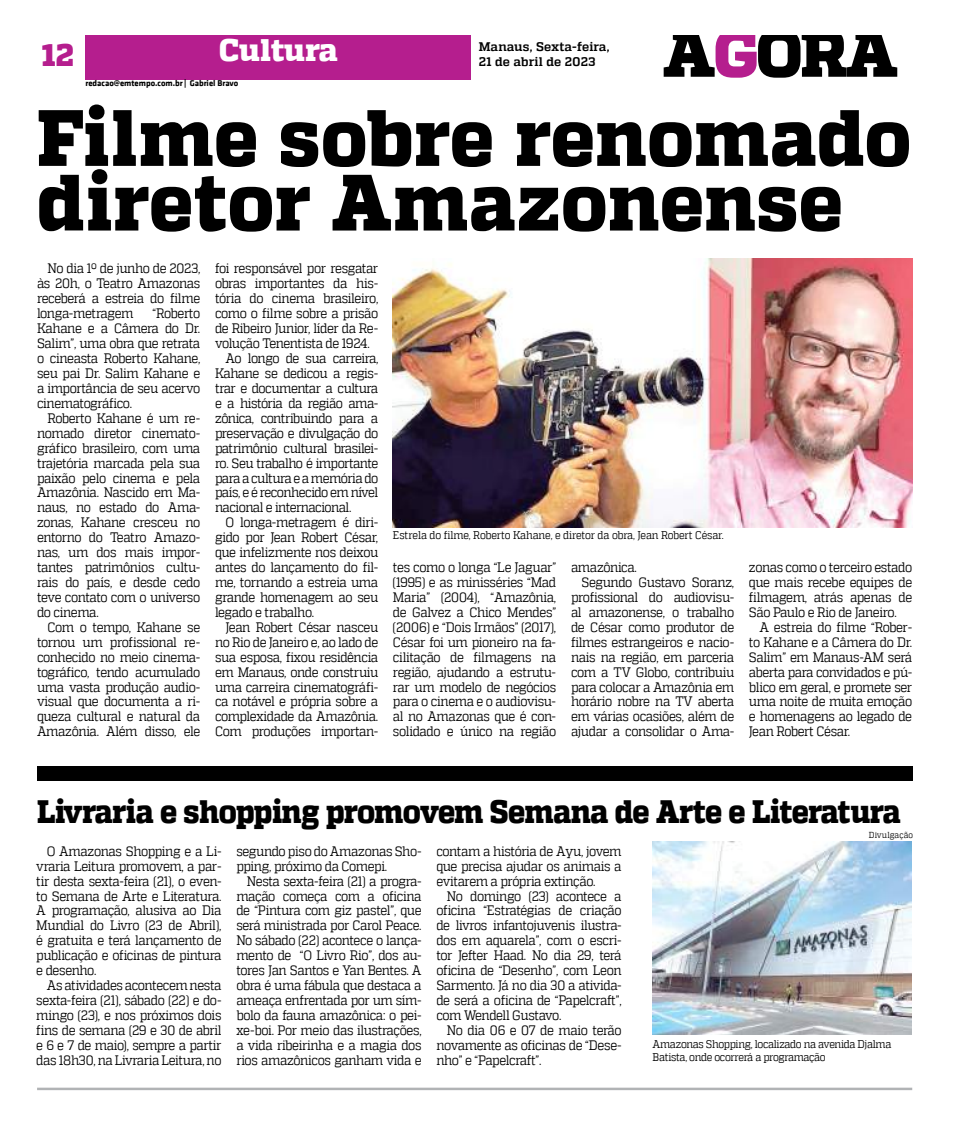
<style>
.page{position:relative;width:957px;height:1134px;background:#fff}
.page>*{position:absolute;margin:0;border:0;box-sizing:border-box;transform-origin:0 0}
.t1{font:800 79.62px/64.6px "MW Quadon";letter-spacing:.005em;color:#000;scale:.94 1}
.t2{font:800 32.38px "MW Quadon";letter-spacing:-.025em;color:#000;scale:.9 1}
.t3{font:800 31.12px "MW Quadon";color:#fff}
.t4{font:800 31.12px "MW Quadon";color:#b51e8e}
.t5{font:13.62px/14.9px "MW Quadon";letter-spacing:-.035em;color:#000;text-align:justify;scale:.89 1}
.t6{font:700 12.5px/14.9px "MW Quadon";letter-spacing:.015em;color:#000}
.t7{font:11.25px/12.5px "MW Quadon";letter-spacing:-.03em;color:#000;scale:.89 1}
.t8{font:700 8.75px "MW Klavika Bd";color:#000}
.t9{font:8.75px "MW Quadon";letter-spacing:.01em;color:#000;scale:.89 1}
</style>
<div class="page">
<div style="left:85px;top:35px;width:385px;height:45px;background:#b51e8e"></div>
<svg style="left:663px;top:35px;width:234px;height:43px"></svg>
<hr style="left:37px;top:1088px;width:875px;height:2px;background:#b1b3b5">
<div style="left:37px;top:766px;width:875px;height:15px;background:#000"></div>
<img style="left:652px;top:842px;width:259px;height:193px">
<img style="left:393px;top:259px;width:519px;height:268px">
<h3 class="t4" style="left:42px;top:36px;width:34px">12</h3>
<h3 class="t3" style="left:219px;top:31px;width:120px">Cultura</h3>
<p class="t6" style="left:479px;top:39px;width:132px">Manaus, Sexta-feira,<br>21 de abril de 2023</p>
<p class="t8" style="left:85px;top:77px;width:155px">redacao@emtempo.com.br | Gabriel Bravo</p>
<h1 class="t1" style="left:37px;top:107px;width:931px">Filme sobre renomado diretor Amazonense</h1>
<p class="t5" style="left:37px;top:261px;width:185px;text-indent:10px">No dia 1º de junho de 2023, às 20h, o Teatro Amazonas receberá a estreia do filme longa-metragem</p>
<p class="t5" style="left:37px;top:306px;width:185px;text-indent:116px">“Roberto Kahane e a Câmera do Dr.<br>Salim”, uma obra que retrata o cineasta Roberto Kahane, seu pai Dr. Salim Kahane e a importância de seu acervo cinematográfico.</p>
<p class="t5" style="left:37px;top:410px;width:185px;text-indent:10px">Roberto Kahane é um re&shy;nomado diretor cinemato&shy;gráfico brasileiro, com uma trajetória marcada pela sua paixão pelo cinema e pela Amazônia. Nascido em Ma&shy;naus, no estado do Ama&shy;zonas, Kahane cresceu no entorno do Teatro Amazo&shy;nas, um dos mais impor&shy;tantes patrimônios cultu&shy;rais do país, e desde cedo teve contato com o universo do cinema.</p>
<p class="t5" style="left:37px;top:619px;width:185px;text-indent:10px">Com o tempo, Kahane se tornou um profissional re&shy;conhecido no meio cinema&shy;tográfico, tendo acumulado uma vasta produção audio&shy;visual que documenta a ri&shy;queza cultural e natural da Amazônia. Além disso, ele</p>
<p class="t5" style="left:215px;top:261px;width:185px">foi responsável por resgatar</p>
<p class="t5" style="left:215px;top:276px;width:185px">obras importantes da his-</p>
<p class="t5" style="left:215px;top:291px;width:185px">tória do cinema brasileiro,</p>
<p class="t5" style="left:215px;top:306px;width:185px">como o filme sobre a prisão</p>
<p class="t5" style="left:215px;top:321px;width:185px">de Ribeiro Junior, líder da Re-</p>
<p class="t5" style="left:215px;top:336px;width:175px">volução Tenentista de 1924.</p>
<p class="t5" style="left:225px;top:351px;width:173px">Ao longo de sua carreira,</p>
<p class="t5" style="left:215px;top:366px;width:185px">Kahane se dedicou a regis-</p>
<p class="t5" style="left:215px;top:381px;width:185px">trar e documentar a cultura</p>
<p class="t5" style="left:215px;top:396px;width:185px">e a história da região ama-</p>
<p class="t5" style="left:215px;top:410px;width:185px">zônica, contribuindo para a</p>
<p class="t5" style="left:215px;top:425px;width:185px">preservação e divulgação do</p>
<p class="t5" style="left:215px;top:440px;width:185px">patrimônio cultural brasilei-</p>
<p class="t5" style="left:215px;top:455px;width:185px">ro. Seu trabalho é importante</p>
<p class="t5" style="left:215px;top:470px;width:185px">para a cultura e a memória do</p>
<p class="t5" style="left:215px;top:485px;width:185px">país, e é reconhecido em nível</p>
<p class="t5" style="left:215px;top:500px;width:155px">nacional e internacional.</p>
<p class="t5" style="left:225px;top:515px;width:173px">O longa-metragem é diri-</p>
<p class="t5" style="left:215px;top:530px;width:185px">gido por Jean Robert César,</p>
<p class="t5" style="left:215px;top:545px;width:185px">que infelizmente nos deixou</p>
<p class="t5" style="left:215px;top:560px;width:185px">antes do lançamento do fil-</p>
<p class="t5" style="left:215px;top:575px;width:185px">me, tornando a estreia uma</p>
<p class="t5" style="left:215px;top:590px;width:185px">grande homenagem ao seu</p>
<p class="t5" style="left:215px;top:605px;width:113px">legado e trabalho.</p>
<p class="t5" style="left:225px;top:619px;width:173px">Jean Robert César nasceu</p>
<p class="t5" style="left:215px;top:634px;width:185px">no Rio de Janeiro e, ao lado de</p>
<p class="t5" style="left:215px;top:649px;width:185px">sua esposa, fixou residência</p>
<p class="t5" style="left:215px;top:664px;width:185px">em Manaus, onde construiu</p>
<p class="t5" style="left:215px;top:679px;width:185px">uma carreira cinematográfi-</p>
<p class="t5" style="left:215px;top:694px;width:185px">ca notável e própria sobre a</p>
<p class="t5" style="left:215px;top:709px;width:185px">complexidade da Amazônia.</p>
<p class="t5" style="left:215px;top:724px;width:185px">Com produções importan-</p>
<p class="t7" style="left:393px;top:529px;width:373px">Estrela do filme, Roberto Kahane, e diretor da obra, Jean Robert César.</p>
<p class="t5" style="left:393px;top:560px;width:185px">tes como o longa “Le Jaguar” (1995) e as minisséries “Mad Maria” (2004), “Amazônia, de Galvez a Chico Mendes” (2006) e “Dois Irmãos” (2017), César foi um pioneiro na fa&shy;cilitação de filmagens na região, ajudando a estrutu&shy;rar um modelo de negócios para o cinema e o audiovisu&shy;al no Amazonas que é con&shy;solidado e único na região</p>
<p class="t5" style="left:571px;top:560px;width:75px">amazônica.</p>
<p class="t5" style="left:581px;top:575px;width:173px">Segundo Gustavo Soranz,</p>
<p class="t5" style="left:571px;top:590px;width:185px">profissional do audiovisu-</p>
<p class="t5" style="left:571px;top:605px;width:185px">al amazonense, o trabalho</p>
<p class="t5" style="left:571px;top:619px;width:185px">de César como produtor de</p>
<p class="t5" style="left:571px;top:634px;width:185px">filmes estrangeiros e nacio-</p>
<p class="t5" style="left:571px;top:649px;width:185px">nais na região, em parceria</p>
<p class="t5" style="left:571px;top:664px;width:185px">com a TV Globo, contribuiu</p>
<p class="t5" style="left:571px;top:679px;width:185px">para colocar a Amazônia em</p>
<p class="t5" style="left:571px;top:694px;width:185px">horário nobre na TV aberta</p>
<p class="t5" style="left:571px;top:709px;width:185px">em várias ocasiões, além de</p>
<p class="t5" style="left:571px;top:724px;width:185px">ajudar a consolidar o Ama-</p>
<p class="t5" style="left:749px;top:560px;width:185px">zonas como o terceiro estado que mais recebe equipes de filmagem, atrás apenas de São Paulo e Rio de Janeiro.</p>
<p class="t5" style="left:749px;top:619px;width:185px;text-indent:10px">A estreia do filme “Rober&shy;to Kahane e a Câmera do Dr.<br>Salim” em Manaus-AM será aberta para convidados e pú&shy;blico em geral, e promete ser uma noite de muita emoção e homenagens ao legado de Jean Robert César.</p>
<h2 class="t2" style="left:37px;top:792px;width:961px">Livraria e shopping promovem Semana de Arte e Literatura</h2>
<p class="t5" style="left:36px;top:843px;width:210px;text-indent:10px">O Amazonas Shopping e a Li&shy;vraria Leitura promovem, a par&shy;tir desta sexta-feira (21), o even&shy;to Semana de Arte e Literatura.<br>A programação, alusiva ao Dia Mundial do Livro (23 de Abril), é gratuita e terá lançamento de publicação e oficinas de pintura e desenho.</p>
<p class="t5" style="left:36px;top:978px;width:210px;text-indent:10px">As atividades acontecem nesta sexta-feira (21), sábado (22) e do&shy;mingo (23), e nos próximos dois fins de semana (29 e 30 de abril e 6 e 7 de maio), sempre a partir das 18h30, na Livraria Leitura, no</p>
<p class="t9" style="left:869px;top:829px;width:51px">Divulgação</p>
<p class="t5" style="left:436px;top:843px;width:210px">contam a história de Ayu, jovem que precisa ajudar os animais a evitarem a própria extinção.</p>
<p class="t5" style="left:436px;top:888px;width:210px;text-indent:10px">No domingo (23) acontece a oficina “Estratégias de criação de livros infantojuvenis ilustra&shy;dos em aquarela”, com o escri&shy;tor Jefter Haad. No dia 29, terá oficina de “Desenho”, com Leon Sarmento. Já no dia 30 a ativida&shy;de será a oficina de “Papelcraft”, com Wendell Gustavo.</p>
<p class="t5" style="left:436px;top:1023px;width:210px;text-indent:10px">No dia 06 e 07 de maio terão novamente as oficinas de “Dese&shy;nho” e “Papelcraft”.</p>
<p class="t5" style="left:236px;top:843px;width:210px">segundo piso do Amazonas Sho&shy;pping, próximo da Comepi.</p>
<p class="t5" style="left:236px;top:873px;width:210px;text-indent:10px">Nesta sexta-feira (21) a progra&shy;mação começa com a oficina de “Pintura com giz pastel”, que será ministrada por Carol Peace.<br>No sábado (22) acontece o lança&shy;mento de “O Livro Rio”, dos au&shy;tores Jan Santos e Yan Bentes. A obra é uma fábula que destaca a ameaça enfrentada por um sím&shy;bolo da fauna amazônica: o pei&shy;xe-boi. Por meio das ilustrações, a vida ribeirinha e a magia dos rios amazônicos ganham vida e</p>
<p class="t7" style="left:652px;top:1038px;width:270px">Amazonas Shopping, localizado na avenida Djalma<br>Batista, onde ocorrerá a programação</p>
</div>
